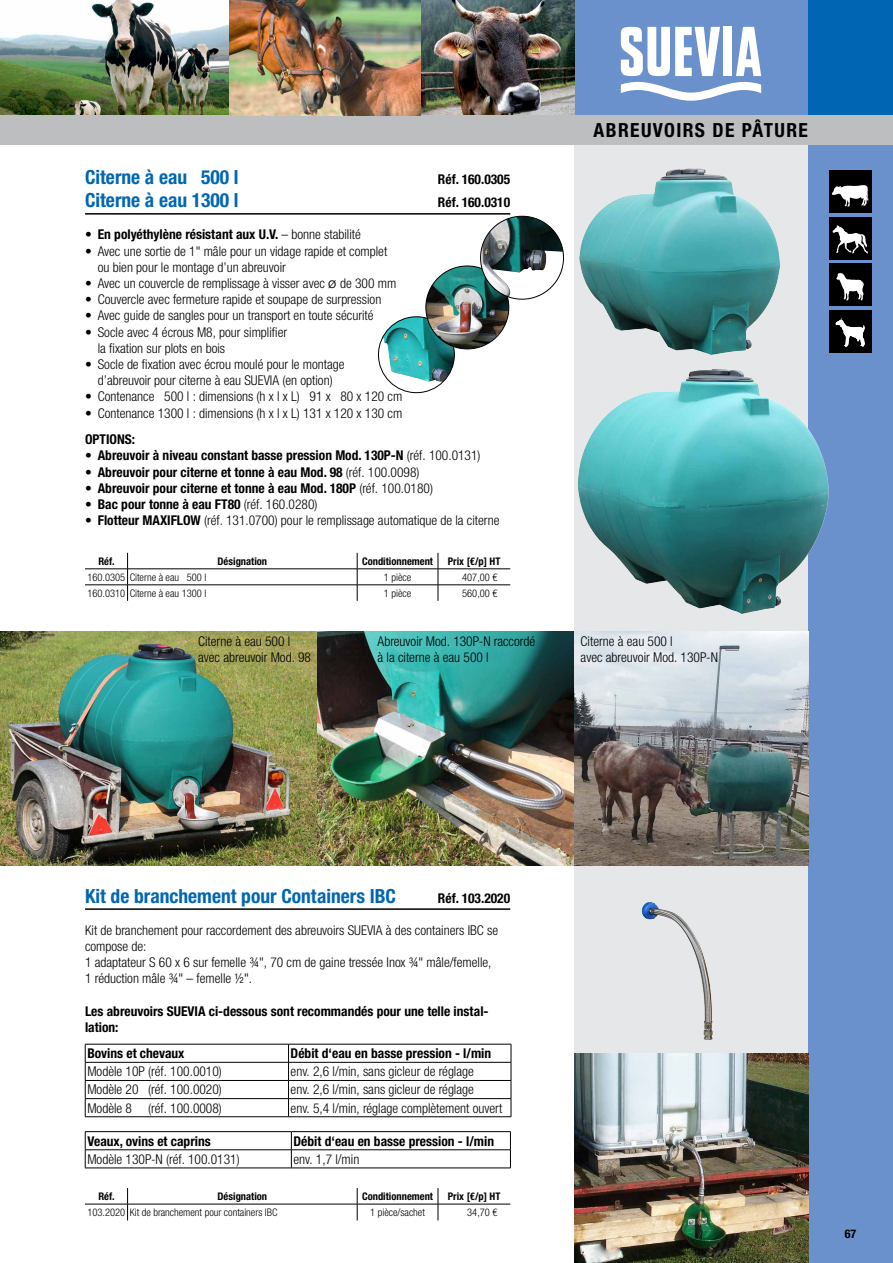
<style>
.page{position:relative;width:893px;height:1263px;background:#fff}
.page>*{position:absolute;margin:0;border:0;box-sizing:border-box;transform-origin:0 0}
.t1{font:700 condensed 19.5px "Helvetica Neue LTW1 G";color:#0066b3}
.t2{font:700 condensed 19.5px "Helvetica Neue LTW1 G";letter-spacing:.07em;color:#000}
.t3{font:300 condensed 13.5px/16.2px "Helvetica Neue LTW1 G";color:#000}
.t4{font:700 condensed 13.5px/16.2px "Helvetica Neue LTW1 G";color:#000}
.t5{font:700 condensed 12px "Helvetica Neue LTW1 G";color:#000}
.t6{font:300 condensed 10.5px "Helvetica Neue LTW1 G";color:#000}
.t7{font:700 condensed 10.5px "Helvetica Neue LTW1 G";color:#000}
.s1{font-weight:300}
.s2{font-family:"Arial";font-weight:400;font-stretch:normal;font-size:10.5px}
.s3{font-weight:700}
</style>
<div class="page">
<div style="left:574px;top:0;width:319px;height:1263px;background:#e6e7e8"></div>
<div style="left:574px;top:0;width:234px;height:115px;background:#6a91cb"></div>
<div style="left:808px;top:115px;width:85px;height:1148px;background:#6a91cb"></div>
<div style="left:808px;top:0;width:85px;height:115px;background:#0066b3"></div>
<img style="left:0;top:0;width:230px;height:115px">
<img style="left:420px;top:0;width:155px;height:115px">
<div style="left:724px;top:27px;width:8px;height:49px;background:#fff"></div>
<svg style="left:736px;top:27px;width:25px;height:49px"></svg>
<svg style="left:621px;top:27px;width:99px;height:49px"></svg>
<svg style="left:621px;top:82px;width:140px;height:19px"></svg>
<div style="left:0;top:115px;width:893px;height:30px;background:#bcbec0"></div>
<img style="left:230px;top:0;width:190px;height:116px">
<div style="left:829px;top:264px;width:43px;height:42px;background:#000"></div>
<svg style="left:836px;top:273px;width:28px;height:27px"></svg>
<div style="left:829px;top:217px;width:43px;height:42px;background:#000"></div>
<svg style="left:833px;top:225px;width:35px;height:28px"></svg>
<img style="left:378px;top:317px;width:76px;height:76px;border-radius:38px">
<div style="left:378px;top:316px;width:77px;height:77px;border:1px solid #000;border-radius:50%"></div>
<img style="left:426px;top:266px;width:83px;height:83px;border-radius:41px">
<img style="left:481px;top:216px;width:82px;height:83px;border-radius:41px">
<div style="left:829px;top:170px;width:43px;height:43px;background:#000"></div>
<svg style="left:832px;top:185px;width:36px;height:22px"></svg>
<div style="left:829px;top:310px;width:43px;height:43px;background:#000"></div>
<svg style="left:836px;top:318px;width:29px;height:29px"></svg>
<img style="left:0;top:631px;width:808px;height:234px">
<img style="left:641px;top:902px;width:72px;height:138px">
<img style="left:574px;top:1053px;width:234px;height:210px">
<img style="left:578px;top:369px;width:251px;height:245px">
<img style="left:579px;top:168px;width:202px;height:187px">
<hr style="left:85px;top:213px;width:425px;height:2px;background:#000">
<hr style="left:85px;top:908px;width:425px;height:2px;background:#000">
<hr style="left:85px;top:1044px;width:204px;height:1px;background:#000">
<hr style="left:289px;top:1044px;width:222px;height:1px;background:#000">
<hr style="left:85px;top:1062px;width:204px;height:1px;background:#000">
<hr style="left:289px;top:1062px;width:222px;height:1px;background:#000">
<hr style="left:85px;top:1080px;width:204px;height:1px;background:#000">
<hr style="left:289px;top:1080px;width:222px;height:1px;background:#000">
<hr style="left:85px;top:1098px;width:204px;height:1px;background:#000">
<svg style="left:85px;top:1044px;width:1px;height:72px"></svg>
<hr style="left:289px;top:1098px;width:222px;height:1px;background:#000">
<svg style="left:288px;top:1044px;width:1px;height:72px"></svg>
<svg style="left:511px;top:1044px;width:1px;height:72px"></svg>
<hr style="left:85px;top:1116px;width:204px;height:1px;background:#000">
<hr style="left:289px;top:1116px;width:222px;height:1px;background:#000">
<hr style="left:85px;top:1131px;width:206px;height:1px;background:#000">
<hr style="left:291px;top:1131px;width:220px;height:1px;background:#000">
<hr style="left:85px;top:1149px;width:206px;height:1px;background:#000">
<svg style="left:85px;top:1132px;width:1px;height:36px"></svg>
<hr style="left:291px;top:1149px;width:220px;height:1px;background:#000">
<svg style="left:291px;top:1132px;width:1px;height:36px"></svg>
<svg style="left:510px;top:1132px;width:1px;height:36px"></svg>
<hr style="left:85px;top:1168px;width:206px;height:1px;background:#000">
<hr style="left:291px;top:1168px;width:220px;height:1px;background:#000">
<hr style="left:357px;top:569px;width:81px;height:1px;background:#000">
<hr style="left:85px;top:585px;width:43px;height:1px;background:#000">
<hr style="left:128px;top:585px;width:229px;height:1px;background:#000">
<hr style="left:357px;top:585px;width:81px;height:1px;background:#000">
<hr style="left:85px;top:569px;width:43px;height:1px;background:#000">
<hr style="left:128px;top:569px;width:229px;height:1px;background:#000">
<svg style="left:127px;top:553px;width:1px;height:48px"></svg>
<svg style="left:357px;top:553px;width:1px;height:48px"></svg>
<svg style="left:438px;top:553px;width:1px;height:48px"></svg>
<hr style="left:438px;top:569px;width:72px;height:1px;background:#000">
<hr style="left:438px;top:585px;width:72px;height:1px;background:#000">
<hr style="left:85px;top:1204px;width:43px;height:1px;background:#000">
<hr style="left:128px;top:1204px;width:229px;height:1px;background:#000">
<svg style="left:127px;top:1188px;width:1px;height:32px"></svg>
<hr style="left:357px;top:1204px;width:81px;height:1px;background:#000">
<svg style="left:357px;top:1188px;width:1px;height:32px"></svg>
<hr style="left:438px;top:1204px;width:72px;height:1px;background:#000">
<svg style="left:438px;top:1188px;width:1px;height:32px"></svg>
<h1 class="t1" style="left:85px;top:165px;width:155px">Citerne à eau 500 l</h1>
<p class="t4" style="left:438px;top:171px;width:74px">Réf. 160.0305</p>
<h1 class="t1" style="left:85px;top:189px;width:155px">Citerne à eau 1300 l</h1>
<p class="t4" style="left:438px;top:195px;width:74px">Réf. 160.0310</p>
<p class="t4" style="left:85px;top:226px;width:277px"><span class="s1">•</span> En polyéthylène résistant aux U.V. <span class="s1">– bonne stabilité</span></p>
<p class="t3" style="left:98px;top:243px;width:291px;text-indent:-13px">• Avec une sortie de 1" mâle pour un vidage rapide et complet ou bien pour le montage d’un abreuvoir</p>
<p class="t3" style="left:85px;top:275px;width:313px">• Avec un couvercle de remplissage à visser avec <span class="s2">Ø</span> de 300 mm</p>
<p class="t3" style="left:85px;top:291px;width:298px">• Couvercle avec fermeture rapide et soupape de surpression</p>
<p class="t3" style="left:85px;top:308px;width:290px">• Avec guide de sangles pour un transport en toute sécurité</p>
<p class="t3" style="left:98px;top:324px;width:191px;text-indent:-13px">• Socle avec 4 écrous M8, pour simplifier la fixation sur plots en bois</p>
<p class="t3" style="left:85px;top:356px;width:261px;text-align:center">• Socle de fixation avec écrou moulé pour le montage d’abreuvoir pour citerne à eau SUEVIA (en option)</p>
<p class="t3" style="left:85px;top:389px;width:319px">• Contenance 500 l : dimensions (h x l x L) 91 x 80 x 120 cm</p>
<p class="t3" style="left:85px;top:405px;width:319px">• Contenance 1300 l : dimensions (h x l x L) 131 x 120 x 130 cm</p>
<p class="t4" style="left:85px;top:431px;width:51px">OPTIONS:</p>
<p class="t4" style="left:85px;top:447px;width:397px"><span class="s1">•</span> Abreuvoir à niveau constant basse pression Mod. 130P-N <span class="s1">(réf. 100.0131)</span></p>
<p class="t4" style="left:85px;top:464px;width:336px"><span class="s1">•</span> Abreuvoir pour citerne et tonne à eau Mod. 98 <span class="s1">(réf. 100.0098)</span></p>
<p class="t4" style="left:85px;top:480px;width:349px"><span class="s1">•</span> Abreuvoir pour citerne et tonne à eau Mod. 180P <span class="s1">(réf. 100.0180)</span></p>
<p class="t4" style="left:85px;top:496px;width:234px"><span class="s1">•</span> Bac pour tonne à eau FT80 <span class="s1">(réf. 160.0280)</span></p>
<p class="t3" style="left:85px;top:512px;width:416px">• <span class="s3">Flotteur MAXIFLOW</span> (réf. 131.0700) pour le remplissage automatique de la citerne</p>
<p class="t7" style="left:98px;top:554px;width:18px">Réf.</p>
<p class="t7" style="left:218px;top:554px;width:51px">Désignation</p>
<p class="t7" style="left:362px;top:554px;width:72px">Conditionnement</p>
<p class="t7" style="left:448px;top:554px;width:54px">Prix [€/p] HT</p>
<p class="t6" style="left:87px;top:571px;width:120px">160.0305 Citerne à eau 500 l</p>
<p class="t6" style="left:384px;top:571px;width:29px">1 pièce</p>
<p class="t6" style="left:462px;top:571px;width:37px">407,00 €</p>
<p class="t6" style="left:87px;top:587px;width:120px">160.0310 Citerne à eau 1300 l</p>
<p class="t6" style="left:384px;top:587px;width:29px">1 pièce</p>
<p class="t6" style="left:462px;top:587px;width:37px">560,00 €</p>
<h1 class="t2" style="left:594px;top:118px;width:216px">ABREUVOIRS DE PÂTURE</h1>
<p class="t3" style="left:198px;top:633px;width:114px">Citerne à eau 500 l avec abreuvoir Mod. 98</p>
<p class="t3" style="left:378px;top:633px;width:159px">Abreuvoir Mod. 130P-N raccordé à la citerne à eau 500 l</p>
<p class="t3" style="left:581px;top:633px;width:139px">Citerne à eau 500 l<br>avec abreuvoir Mod. 130P-N</p>
<h1 class="t1" style="left:85px;top:884px;width:313px">Kit de branchement pour Containers IBC</h1>
<p class="t4" style="left:438px;top:890px;width:74px">Réf. 103.2020</p>
<p class="t3" style="left:85px;top:922px;width:415px">Kit de branchement pour raccordement des abreuvoirs SUEVIA à des containers IBC se compose de:<br>1 adaptateur S 60 x 6 sur femelle ¾", 70 cm de gaine tressée Inox ¾" mâle/femelle, 1 réduction mâle ¾" – femelle ½".</p>
<p class="t4" style="left:85px;top:1003px;width:405px">Les abreuvoirs SUEVIA ci-dessous sont recommandés pour une telle instal&shy;lation:</p>
<p class="t4" style="left:87px;top:1045px;width:99px">Bovins et chevaux</p>
<p class="t4" style="left:291px;top:1045px;width:202px">Débit d‘eau en basse pression - l/min</p>
<p class="t3" style="left:87px;top:1063px;width:136px">Modèle 10P (réf. 100.0010)</p>
<p class="t3" style="left:291px;top:1063px;width:185px">env. 2,6 l/min, sans gicleur de réglage</p>
<p class="t3" style="left:87px;top:1081px;width:136px">Modèle 20 (réf. 100.0020)</p>
<p class="t3" style="left:291px;top:1081px;width:185px">env. 2,6 l/min, sans gicleur de réglage</p>
<p class="t3" style="left:87px;top:1100px;width:136px">Modèle 8 (réf. 100.0008)</p>
<p class="t3" style="left:291px;top:1100px;width:213px">env. 5,4 l/min, réglage complètement ouvert</p>
<p class="t4" style="left:87px;top:1133px;width:125px">Veaux, ovins et caprins</p>
<p class="t4" style="left:293px;top:1133px;width:202px">Débit d‘eau en basse pression - l/min</p>
<p class="t3" style="left:87px;top:1151px;width:154px">Modèle 130P-N (réf. 100.0131)</p>
<p class="t3" style="left:293px;top:1151px;width:67px">env. 1,7 l/min</p>
<p class="t7" style="left:98px;top:1190px;width:18px">Réf.</p>
<p class="t7" style="left:218px;top:1190px;width:51px">Désignation</p>
<p class="t7" style="left:362px;top:1190px;width:72px">Conditionnement</p>
<p class="t7" style="left:448px;top:1190px;width:54px">Prix [€/p] HT</p>
<p class="t6" style="left:87px;top:1206px;width:192px">103.2020 Kit de branchement pour containers IBC</p>
<p class="t6" style="left:370px;top:1206px;width:56px">1 pièce/sachet</p>
<p class="t6" style="left:467px;top:1206px;width:32px">34,70 €</p>
<p class="t5" style="left:845px;top:1226px;width:13px">67</p>
</div>
